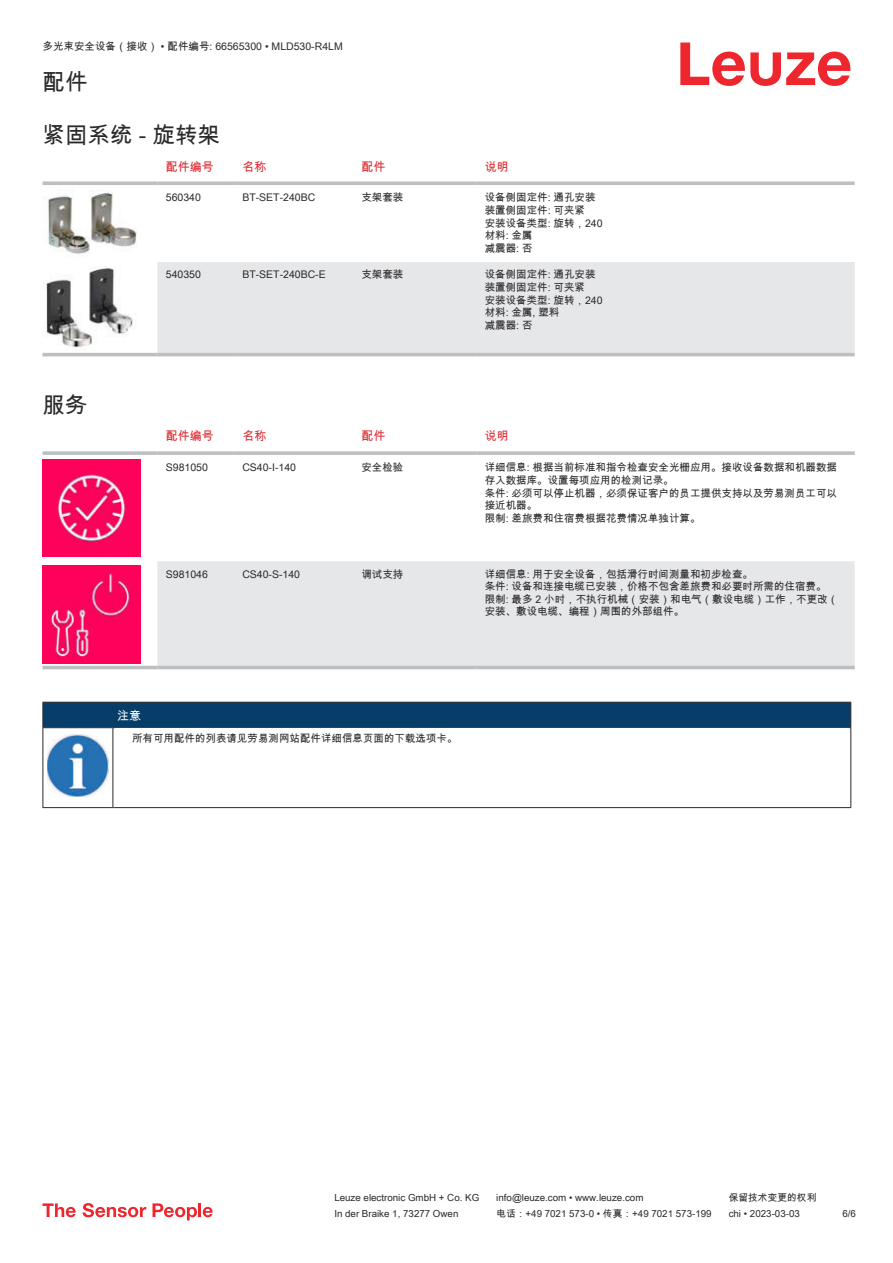
<style>
.page{position:relative;width:893px;height:1263px;background:#fff}
.page>*{position:absolute;margin:0;border:0;box-sizing:border-box;transform-origin:0 0}
.t1{font:22.5px "Arial Unicode MS";color:#2b292a}
.t2{font:12px "Arial Unicode MS";color:#db2a30}
.t3{font:12px "Arial Unicode MS";color:#fff}
.t4{font:10.5px/12.6px "Arial Unicode MS";color:#2b292a}
.t5{font:9.75px "Arial Unicode MS";color:#2b292a}
</style>
<div class="page">
<svg style="left:680px;top:43px;width:170px;height:43px"></svg>
<svg style="left:43px;top:356px;width:812px;height:1px"></svg>
<div style="left:157px;top:262px;width:698px;height:91px;background:#e6e7e9"></div>
<svg style="left:43px;top:181px;width:114px;height:4px"></svg>
<svg style="left:157px;top:181px;width:77px;height:4px"></svg>
<svg style="left:234px;top:181px;width:119px;height:4px"></svg>
<svg style="left:353px;top:181px;width:123px;height:4px"></svg>
<svg style="left:476px;top:181px;width:379px;height:4px;background:#c4c6c8"></svg>
<hr style="left:43px;top:353px;width:114px;height:3px;background:#bdbfc1">
<hr style="left:157px;top:353px;width:77px;height:3px;background:#bdbfc1">
<hr style="left:234px;top:353px;width:119px;height:3px;background:#bdbfc1">
<hr style="left:353px;top:353px;width:123px;height:3px;background:#bdbfc1">
<hr style="left:476px;top:353px;width:379px;height:3px;background:#bdbfc1">
<img style="left:44px;top:189px;width:93px;height:65px">
<img style="left:44px;top:267px;width:89px;height:81px">
<svg style="left:43px;top:459px;width:812px;height:211px"></svg>
<div style="left:157px;top:561px;width:698px;height:105px;background:#e6e7e9"></div>
<svg style="left:43px;top:451px;width:114px;height:4px"></svg>
<svg style="left:157px;top:451px;width:77px;height:4px"></svg>
<svg style="left:234px;top:451px;width:119px;height:4px"></svg>
<svg style="left:353px;top:451px;width:123px;height:4px"></svg>
<svg style="left:476px;top:451px;width:379px;height:4px;background:#c3c5c7"></svg>
<hr style="left:43px;top:666px;width:114px;height:3px;background:#bdbfc1">
<hr style="left:157px;top:666px;width:77px;height:3px;background:#bdbfc1">
<hr style="left:234px;top:666px;width:119px;height:3px;background:#bdbfc1">
<hr style="left:353px;top:666px;width:123px;height:3px;background:#bdbfc1">
<hr style="left:476px;top:666px;width:379px;height:3px;background:#bdbfc1">
<img style="left:43px;top:459px;width:97px;height:98px">
<img style="left:43px;top:565px;width:97px;height:98px">
<div style="left:43px;top:702px;width:808px;height:26px;background:#063d69"></div>
<hr style="left:113px;top:727px;width:738px;height:1px;background:#2b292a">
<hr style="left:43px;top:728px;width:1px;height:75px;background:#2b292a">
<hr style="left:113px;top:728px;width:1px;height:75px;background:#2b292a">
<hr style="left:850px;top:728px;width:1px;height:75px;background:#2b292a">
<hr style="left:43px;top:807px;width:70px;height:1px;background:#2b292a">
<hr style="left:113px;top:807px;width:738px;height:1px;background:#2b292a">
<img style="left:47px;top:734px;width:61px;height:63px">
<svg style="left:43px;top:1203px;width:33px;height:14px"></svg>
<svg style="left:83px;top:1203px;width:63px;height:14px"></svg>
<svg style="left:153px;top:1203px;width:44px;height:17px"></svg>
<hr style="left:198px;top:1203px;width:3px;height:14px;background:#ed272d">
<svg style="left:203px;top:1207px;width:10px;height:10px"></svg>
<p class="t4" style="left:43px;top:40px;width:302px">多光束安全设备（接收） • 配件编号: 66565300 • MLD530-R4LM</p>
<h1 class="t1" style="left:43px;top:66px;width:46px">配件</h1>
<h1 class="t1" style="left:43px;top:119px;width:179px">紧固系统 - 旋转架</h1>
<p class="t2" style="left:166px;top:158px;width:49px">配件编号</p>
<p class="t2" style="left:242px;top:158px;width:25px">名称</p>
<p class="t2" style="left:361px;top:158px;width:25px">配件</p>
<p class="t2" style="left:485px;top:158px;width:25px">说明</p>
<p class="t4" style="left:166px;top:191px;width:37px">560340</p>
<p class="t4" style="left:242px;top:191px;width:74px">BT-SET-240BC</p>
<p class="t4" style="left:361px;top:191px;width:43px">支架套装</p>
<p class="t4" style="left:485px;top:191px;width:119px">设备侧固定件: 通孔安装装置侧固定件: 可夹紧<br>安装设备类型: 旋转，240材料: 金属<br>减震器: 否</p>
<p class="t4" style="left:166px;top:268px;width:37px">540350</p>
<p class="t4" style="left:242px;top:268px;width:85px">BT-SET-240BC-E</p>
<p class="t4" style="left:361px;top:268px;width:43px">支架套装</p>
<p class="t4" style="left:485px;top:268px;width:119px">设备侧固定件: 通孔安装装置侧固定件: 可夹紧<br>安装设备类型: 旋转，240材料: 金属, 塑料<br>减震器: 否</p>
<h1 class="t1" style="left:43px;top:389px;width:46px">服务</h1>
<p class="t2" style="left:166px;top:427px;width:49px">配件编号</p>
<p class="t2" style="left:242px;top:427px;width:25px">名称</p>
<p class="t2" style="left:361px;top:427px;width:25px">配件</p>
<p class="t2" style="left:485px;top:427px;width:25px">说明</p>
<p class="t4" style="left:166px;top:461px;width:44px">S981050</p>
<p class="t4" style="left:242px;top:461px;width:55px">CS40-I-140</p>
<p class="t4" style="left:361px;top:461px;width:43px">安全检验</p>
<p class="t4" style="left:485px;top:461px;width:354px">详细信息: 根据当前标准和指令检查安全光栅应用。接收设备数据和机器数据存入数据库 。设置每项应用的检测记录。<br>条件: 必须可以停止机器，必须保证客户的员工提供支持以及劳易测员工可以接近机 器。<br>限制: 差旅费和住宿费根据花费情况单独计算。</p>
<p class="t4" style="left:166px;top:567px;width:44px">S981046</p>
<p class="t4" style="left:242px;top:567px;width:59px">CS40-S-140</p>
<p class="t4" style="left:361px;top:567px;width:43px">调试支持</p>
<p class="t4" style="left:485px;top:567px;width:355px">详细信息: 用于安全设备，包括滑行时间测量和初步检查。<br>条件: 设备和连接电缆已安装，价格不包含差旅费和必要时所需的住宿费。限制: 最多 2 小时，不执行机械（安装）和电气（敷设电缆）工作，不更改（安装、敷设电 缆、编程）周围的外部组件。</p>
<p class="t3" style="left:117px;top:707px;width:25px">注意</p>
<p class="t4" style="left:132px;top:732px;width:327px">所有可用配件的列表请见劳易测网站配件详细信息页面的下载选项卡。</p>
<p class="t5" style="left:334px;top:1191px;width:146px">Leuze electronic GmbH + Co. KG</p>
<p class="t5" style="left:496px;top:1191px;width:149px">info@leuze.com • www.leuze.com</p>
<p class="t5" style="left:729px;top:1191px;width:89px">保留技术变更的权利</p>
<p class="t5" style="left:334px;top:1206px;width:126px">In der Braike 1, 73277 Owen</p>
<p class="t5" style="left:496px;top:1206px;width:217px">电话：+49 7021 573-0 • 传真：+49 7021 573-199</p>
<p class="t5" style="left:729px;top:1206px;width:73px">chi • 2023-03-03</p>
<p class="t5" style="left:842px;top:1206px;width:15px">6 /6</p>
</div>
